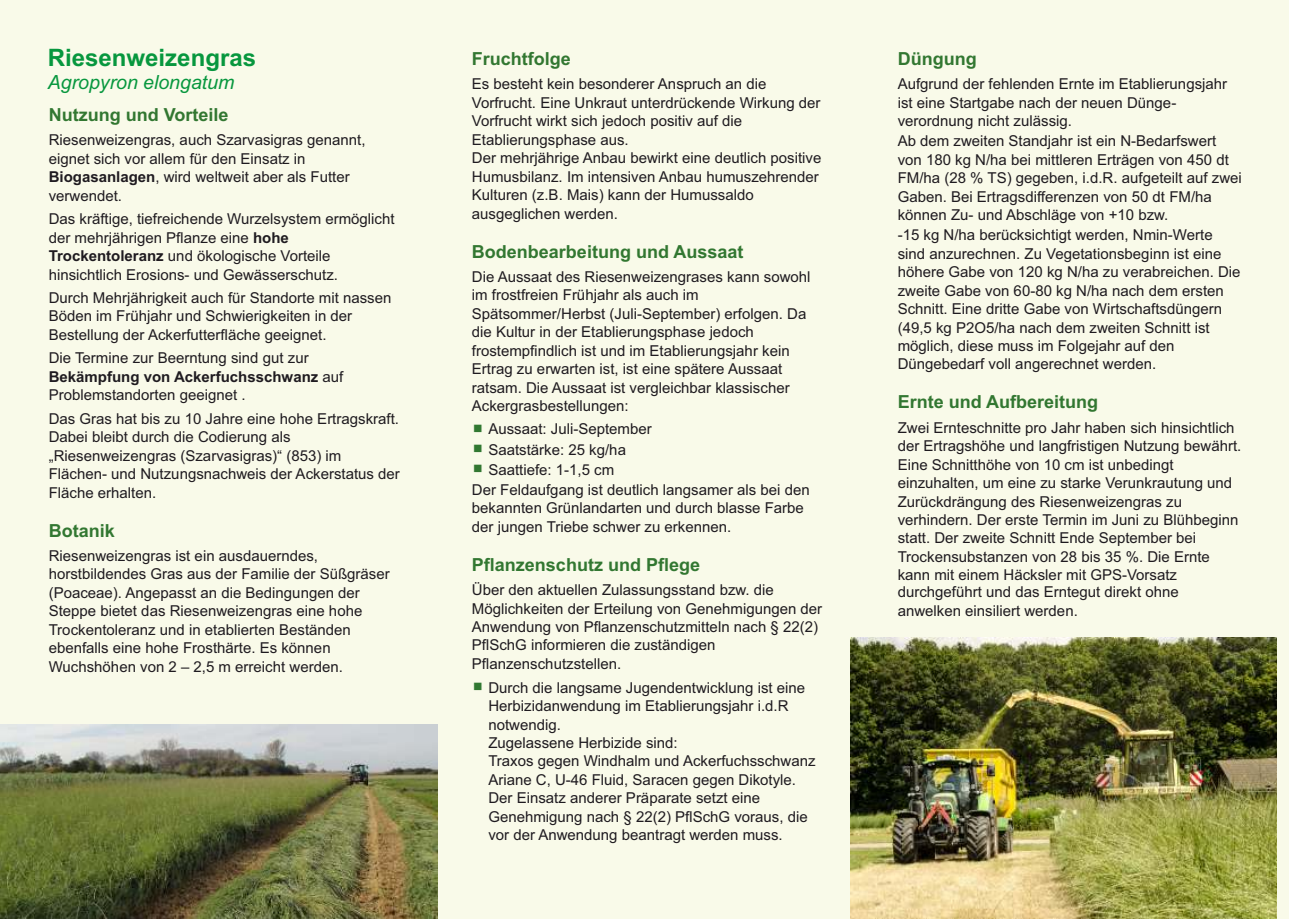
<style>
.page{position:relative;width:1289px;height:919px;background:#fff}
.page>*{position:absolute;margin:0;border:0;box-sizing:border-box;transform-origin:0 0}
.t1{font:700 24px "Arial";color:#07973e}
.t2{font:italic 19.5px "Arial";color:#07973e}
.t3{font:700 18px "Arial";color:#327731}
.t4{font:15px/18.5px "Arial";color:#1f1b20}
.s1{font-weight:700}
.s2{color:#317831}
.s3{color:#327731}
</style>
<div class="page">
<div style="left:0;top:0;width:1288px;height:918px;background:#f9fae9"></div>
<img style="left:0;top:724px;width:438px;height:194px">
<img style="left:850px;top:637px;width:425px;height:281px">
<h1 class="t1" style="left:48px;top:48px;width:210px">Riesenweizengras</h1>
<h2 class="t2" style="left:48px;top:74px;width:188px">Agropyron elongatum</h2>
<p class="t3" style="left:49px;top:108px;width:181px">Nutzung und Vorteile</p>
<p class="t4" style="left:49px;top:132px;width:318px">Riesenweizengras, auch Szarvasigras genannt, eignet sich vor allem für den Einsatz in <span class="s1">Biogasanlagen</span>, wird weltweit aber als Futter verwendet.</p>
<p class="t4" style="left:49px;top:211px;width:347px">Das kräftige, tiefreichende Wurzelsystem ermöglicht der mehrjährigen Pflanze eine <span class="s1">hohe Trockentoleranz</span> und ökologische Vorteile hinsichtlich Erosions- und Gewässerschutz.</p>
<p class="t4" style="left:49px;top:290px;width:344px">Durch Mehrjährigkeit auch für Standorte mit nassen<br>Böden im Frühjahr und Schwierigkeiten in der<br>Bestellung der Ackerfutterfläche geeignet.</p>
<p class="t4" style="left:49px;top:350px;width:296px">Die Termine zur Beerntung sind gut zur<br><span class="s1">Bekämpfung von Ackerfuchsschwanz</span> auf<br>Problemstandorten geeignet .</p>
<p class="t4" style="left:49px;top:410px;width:353px">Das Gras hat bis zu 10 Jahre eine hohe Ertragskraft.<br>Dabei bleibt durch die Codierung als „Riesenweizengras (Szarvasigras)“ (853) im Flächen- und Nutzungsnachweis der Ackerstatus der Fläche erhalten.</p>
<p class="t3" style="left:49px;top:523px;width:68px">Botanik</p>
<p class="t4" style="left:49px;top:547px;width:342px">Riesenweizengras ist ein ausdauerndes, horstbildendes Gras aus der Familie der Süßgräser (Poaceae). Angepasst an die Bedingungen der Steppe bietet das Riesenweizengras eine hohe Trockentoleranz und in etablierten Beständen ebenfalls eine hohe Frosthärte. Es können Wuchshöhen von 2 – 2,5 m erreicht werden.</p>
<p class="t3" style="left:472px;top:52px;width:100px">Fruchtfolge</p>
<p class="t4" style="left:472px;top:76px;width:351px">Es besteht kein besonderer Anspruch an die Vorfrucht. Eine Unkraut unterdrückende Wirkung der Vorfrucht wirkt sich jedoch positiv auf die Etablierungsphase aus.<br>Der mehrjährige Anbau bewirkt eine deutlich positive Humusbilanz. Im intensiven Anbau humuszehrender Kulturen (z.B. Mais) kann der Humussaldo ausgeglichen werden.</p>
<p class="t3" style="left:472px;top:244px;width:273px">Bodenbearbeitung und Aussaat</p>
<p class="t4" style="left:472px;top:269px;width:340px">Die Aussaat des Riesenweizengrases kann sowohl im frostfreien Frühjahr als auch im Spätsommer/Herbst (Juli-September) erfolgen. Da die Kultur in der Etablierungsphase jedoch frostempfindlich ist und im Etablierungsjahr kein Ertrag zu erwarten ist, ist eine spätere Aussaat ratsam. Die Aussaat ist vergleichbar klassischer Ackergrasbestellungen:</p>
<p class="t4" style="left:473px;top:421px;width:180px"><span class="s2">■</span> Aussaat: Juli-September</p>
<p class="t4" style="left:473px;top:441px;width:154px"><span class="s2">■</span> Saatstärke: 25 kg/ha</p>
<p class="t4" style="left:472px;top:481px;width:339px">Der Feldaufgang ist deutlich langsamer als bei den bekannten Grünlandarten und durch blasse Farbe der jungen Triebe schwer zu erkennen.</p>
<p class="t4" style="left:473px;top:461px;width:143px"><span class="s3">■</span> Saattiefe: 1-1,5 cm</p>
<p class="t3" style="left:472px;top:557px;width:230px">Pflanzenschutz und Pflege</p>
<p class="t4" style="left:472px;top:582px;width:352px">Über den aktuellen Zulassungsstand bzw. die Möglichkeiten der Erteilung von Genehmigungen der Anwendung von Pflanzenschutzmitteln nach § 22(2)<br>PflSchG informieren die zuständigen Pflanzenschutzstellen.</p>
<p class="t4" style="left:488px;top:679px;width:329px;text-indent:-15px"><span class="s2">■</span> Durch die langsame Jugendentwicklung ist eine Herbizidanwendung im Etablierungsjahr i.d.R notwendig.<br>Zugelassene Herbizide sind:<br>Traxos gegen Windhalm und Ackerfuchsschwanz Ariane C, U-46 Fluid, Saracen gegen Dikotyle.<br>Der Einsatz anderer Präparate setzt eine Genehmigung nach § 22(2) PflSchG voraus, die vor der Anwendung beantragt werden muss.</p>
<p class="t3" style="left:897px;top:52px;width:80px">Düngung</p>
<p class="t4" style="left:897px;top:76px;width:331px">Aufgrund der fehlenden Ernte im Etablierungsjahr ist eine Startgabe nach der neuen Dünge&shy;verordnung nicht zulässig.</p>
<p class="t4" style="left:897px;top:133px;width:346px">Ab dem zweiten Standjahr ist ein N-Bedarfswert von 180 kg N/ha bei mittleren Erträgen von 450 dt FM/ha (28 % TS) gegeben, i.d.R. aufgeteilt auf zwei Gaben. Bei Ertragsdifferenzen von 50 dt FM/ha können Zu- und Abschläge von +10 bzw.</p>
<p class="t4" style="left:897px;top:227px;width:344px">-15 kg N/ha berücksichtigt werden, Nmin-Werte sind anzurechnen. Zu Vegetationsbeginn ist eine höhere Gabe von 120 kg N/ha zu verabreichen. Die zweite Gabe von 60-80 kg N/ha nach dem ersten Schnitt. Eine dritte Gabe von Wirtschaftsdüngern (49,5 kg P2O5/ha nach dem zweiten Schnitt ist möglich, diese muss im Folgejahr auf den Düngebedarf voll angerechnet werden.</p>
<p class="t3" style="left:897px;top:395px;width:202px">Ernte und Aufbereitung</p>
<p class="t4" style="left:897px;top:419px;width:345px">Zwei Ernteschnitte pro Jahr haben sich hinsichtlich der Ertragshöhe und langfristigen Nutzung bewährt.<br>Eine Schnitthöhe von 10 cm ist unbedingt einzuhalten, um eine zu starke Verunkrautung und Zurückdrängung des Riesenweizengras zu verhindern. Der erste Termin im Juni zu Blühbeginn statt. Der zweite Schnitt Ende September bei Trockensubstanzen von 28 bis 35 %. Die Ernte kann mit einem Häcksler mit GPS-Vorsatz</p>
<p class="t4" style="left:897px;top:584px;width:282px">durchgeführt und das Erntegut direkt ohne anwelken einsiliert werden.</p>
</div>
